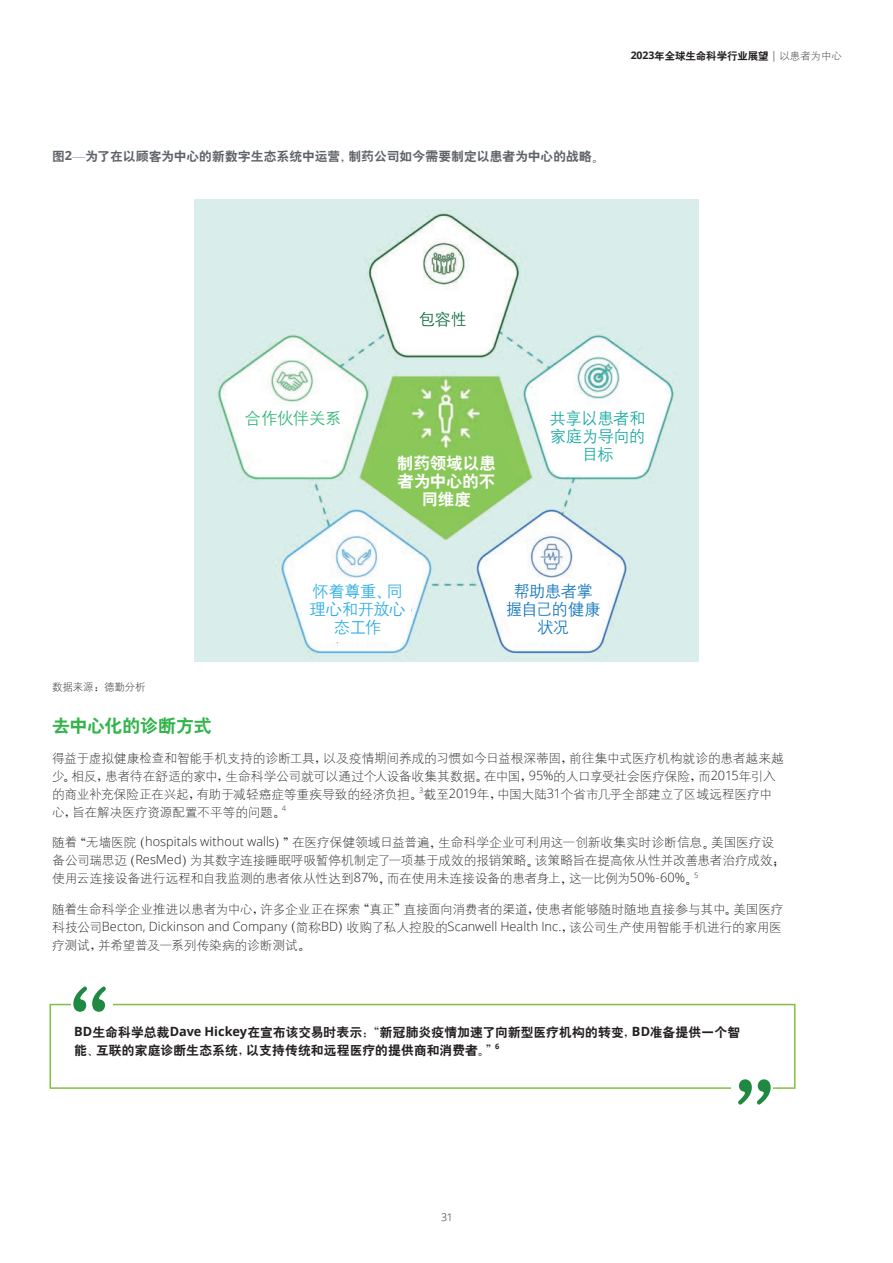
<style>
.page{position:relative;width:893px;height:1263px;background:#fff}
.page>*{position:absolute;margin:0;border:0;box-sizing:border-box;transform-origin:0 0}
.t1{font:90px "ST Yuanti SC Regular";color:#1f8942}
.t2{font:18px "H Yb 2 gj";letter-spacing:-.01em;color:#31b44a}
.t3{font:16.5px/18px "H Yb 2 gj";letter-spacing:-.005em;color:#fff;text-align:center}
.t4{font:16.5px/18px "H Yg 2 gj";letter-spacing:-.035em;color:#26aae1;text-align:center}
.t5{font:16.5px/18px "H Yg 2 gj";letter-spacing:-.045em;color:#12a79d;text-align:center}
.t6{font:16.5px/18px "H Yg 2 gj";letter-spacing:-.045em;color:#1174bb;text-align:center}
.t7{font:16.5px "H Yg 2 gj";letter-spacing:-.025em;color:#29b572}
.t8{font:16.5px "H Yg 2 gj";color:#0b6839}
.t9{font:12.75px/18px "H Yg 1 gj";letter-spacing:-.015em;color:#231f20}
.t10{font:12.75px "H Yb 2 gj";letter-spacing:.01em;color:#231f20}
.t11{font:300 12.75px "Open Sans";letter-spacing:.005em;color:#231f20}
.t12{font:12.75px "H Yb 2 gj";color:#5f6369}
.t13{font:10.5px "H Yb 2 gj";letter-spacing:-.01em;color:#231f20}
.t14{font:10.5px "H Yg 1 gj";letter-spacing:-.01em;color:#231f20}
.t15{font:300 10.5px "Open Sans";color:#231f20}
.s1{font-family:"Open Sans";font-weight:700}
.s2{font-family:"Open Sans";font-weight:300}
.s3{font-family:"H Yg 1 gj"}
.s4{font-family:"H Ya 6 gj"}
.s5{font-family:"H Yg 1 gj";font-weight:400}
.s6{font-family:"H Ya 6 gj";font-weight:400}
</style>
<div class="page">
<div style="left:50px;top:1004px;width:745px;height:85px;border:2px solid #7fc241"></div>
<div style="left:71px;top:986px;width:42px;height:36px;background:#fff"></div>
<div style="left:731px;top:1069px;width:42px;height:36px;background:#fff"></div>
<img style="left:194px;top:200px;width:505px;height:461px">
<svg style="left:393px;top:303px;width:99px;height:34px"></svg>
<svg style="left:243px;top:417px;width:96px;height:42px"></svg>
<svg style="left:291px;top:578px;width:127px;height:64px"></svg>
<svg style="left:492px;top:578px;width:119px;height:64px"></svg>
<svg style="left:536px;top:408px;width:124px;height:61px"></svg>
<svg style="left:368px;top:448px;width:150px;height:68px;background:#93cb6a"></svg>
<p class="t13" style="left:631px;top:51px;width:213px"><span class="s1">2023</span>年全球生命科学行业展望 <span class="s2">|</span> <span class="s3">以患者为中心</span></p>
<p class="t12" style="left:52px;top:150px;width:554px">图<span class="s1">2</span><span class="s4">—</span>为了在以顾客为中心的新数字生态系统中运营<span class="s4">，</span>制药公司如今需要制定以患者为中心的战略<span class="s4">。</span></p>
<p class="t8" style="left:419px;top:311px;width:50px">包容性</p>
<p class="t7" style="left:244px;top:410px;width:99px">合作伙伴关系</p>
<p class="t3" style="left:397px;top:454px;width:101px">制药领域以患者为中心的不同维度</p>
<p class="t5" style="left:550px;top:409px;width:98px">共享以患者和家庭为导向的目标</p>
<p class="t14" style="left:52px;top:681px;width:95px">数据来源<span class="s4">：</span>德勤分析</p>
<p class="t4" style="left:309px;top:582px;width:98px">怀着尊重<span class="s4">、</span>同理心和开放心态工作</p>
<p class="t6" style="left:506px;top:582px;width:96px">帮助患者掌握自己的健康状况</p>
<h2 class="t2" style="left:52px;top:716px;width:161px">去中心化的诊断方式</h2>
<p class="t9" style="left:52px;top:749px;width:733px">得益于虚拟健康检查和智能手机支持的诊断工具<span class="s4">，</span>以及疫情期间养成的习惯如今日益根深蒂固<span class="s4">，</span>前往集中式医疗机构就诊的患者越来越少<span class="s4">。</span>相反<span class="s4">，</span>患者待在舒适的家中<span class="s4">，</span>生命科学公司就可以通过个人设备收集其数据<span class="s4">。</span>在中国<span class="s4">，</span><span class="s2">95%</span>的人口享受社会医疗保险<span class="s4">，</span>而<span class="s2">2015</span>年引入的商业补充保险正在兴起<span class="s4">，</span>有助于减轻癌症等重疾导致的经济负担<span class="s4">。</span><sup>3</sup>截至<span class="s2">2019</span>年<span class="s4">，</span>中国大陆<span class="s2">31</span>个省市几乎全部建立了区域远程医疗中心<span class="s4">，</span>旨在解决医疗资源配置不平等的问题<span class="s4">。</span><sup>4</sup></p>
<p class="t9" style="left:52px;top:834px;width:734px">随着<span class="s4">“</span>无墙医院<span class="s4">（</span><span class="s2">hospitals without walls</span><span class="s4">）”</span>在医疗保健领域日益普遍<span class="s4">，</span>生命科学企业可利用这一创新收集实时诊断信息<span class="s4">。</span>美国医疗设备公司瑞思迈<span class="s4">（</span><span class="s2">ResMed</span><span class="s4">）</span>为其数字连接睡眠呼吸暂停机制定了一项基于成效的报销策略<span class="s4">。</span>该策略旨在提高依从性并改善患者治疗成效<span class="s4">；</span>使用云连接设备进行远程和自我监测的患者依从性达到<span class="s2">87%</span><span class="s4">，</span>而在使用未连接设备的患者身上<span class="s4">，</span>这一比例为<span class="s2">50%-60%</span><span class="s4">。</span><sup>5</sup></p>
<p class="t9" style="left:52px;top:900px;width:733px">随着生命科学企业推进以患者为中心<span class="s4">，</span>许多企业正在探索<span class="s4">“</span>真正<span class="s4">”</span>直接面向消费者的渠道<span class="s4">，</span>使患者能够随时随地直接参与其中<span class="s4">。</span>美国医疗</p>
<p class="t11" style="left:52px;top:918px;width:731px"><span class="s5">科技公司</span>Becton, Dickinson and Company<span class="s6">（</span><span class="s5">简称</span>BD<span class="s6">）</span><span class="s5">收购了私人控股的</span>Scanwell Health Inc.<span class="s6">，</span><span class="s5">该公司生产使用智能手机进行的家用医</span></p>
<p class="t9" style="left:52px;top:936px;width:260px">疗测试<span class="s4">，</span>并希望普及一系列传染病的诊断测试<span class="s4">。</span></p>
<h1 class="t1" style="left:70px;top:963px;width:40px">‘‘</h1>
<p class="t10" style="left:74px;top:1043px;width:427px">能<span class="s4">、</span>互联的家庭诊断生态系统<span class="s4">，</span>以支持传统和远程医疗的提供商和消费者<span class="s4">。”</span><sup>6</sup></p>
<p class="t10" style="left:74px;top:1025px;width:667px"><span class="s1">BD</span>生命科学总裁<span class="s1">Dave Hickey</span>在宣布该交易时表示<span class="s4">：“</span>新冠肺炎疫情加速了向新型医疗机构的转变<span class="s4">，</span><span class="s1">BD</span>准备提供一个智</p>
<p class="t15" style="left:441px;top:1210px;width:13px">31</p>
<h1 class="t1" style="left:773px;top:1128px;width:40px;rotate:-180deg">‘‘</h1>
</div>
